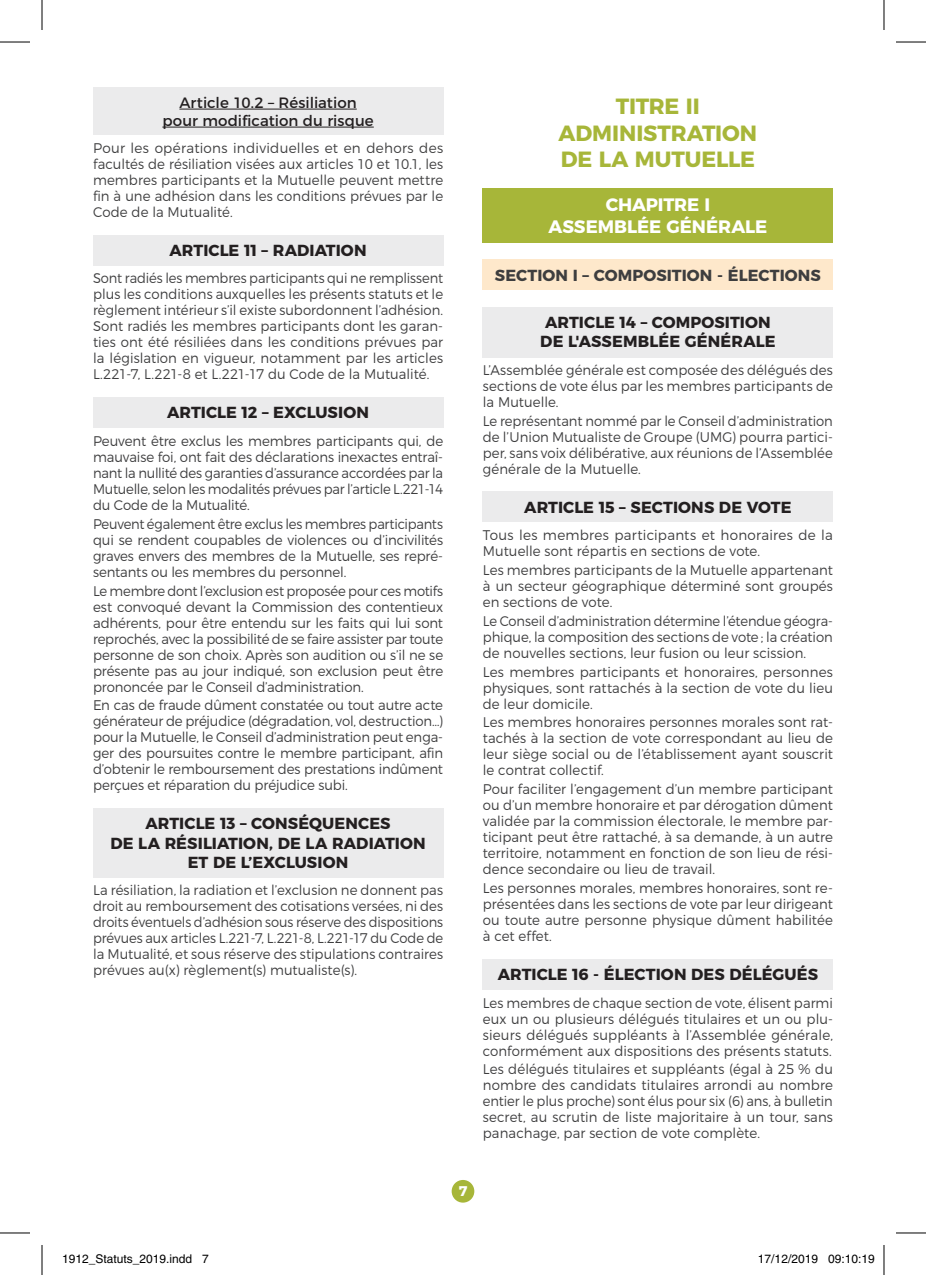
<style>
.page{position:relative;width:926px;height:1275px;background:#fff}
.page>*{position:absolute;margin:0;border:0;box-sizing:border-box;transform-origin:0 0}
.TITRE{font:700 22px/26.4px "Montserrat";letter-spacing:-.005em;color:#a7b639;text-align:center}
.Chapitres{font:700 18px/21.6px "Montserrat";color:#fff;text-align:center}
.t1{font:700 16px/19.2px "Montserrat";letter-spacing:.005em;color:#231f20;text-align:center}
.Section{font:700 16px "Montserrat";letter-spacing:.01em;color:#3e3e3f}
.Sous_article{font:15px/18px "Montserrat";color:#231f20;text-align:center}
.Texte{font:300 14px/16px "Montserrat";letter-spacing:.005em;color:#3e3e3f;text-align:justify;scale:.95 1}
.Texte-2{font:300 14px/16px "Montserrat";letter-spacing:.005em;color:#3e3e3f;text-align:justify;scale:.94 1}
.Texte-3{font:300 14px/16px "Montserrat";letter-spacing:.005em;color:#3e3e3f;text-align:justify;scale:.93 1}
.Texte-4{font:300 14px/16px "Montserrat";letter-spacing:.005em;color:#3e3e3f;text-align:justify}
.Texte-5{font:300 14px/16px "Montserrat";letter-spacing:.005em;color:#3e3e3f;scale:.96 1}
.t2{font:700 14px "Montserrat";color:#fff}
.t3{font:12px "Helvetica";color:#000}
</style>
<div class="page">
<div style="left:452px;top:1180px;width:22px;height:22px;background:#a7b639;border-radius:50%"></div>
<div style="left:93px;top:87px;width:350px;height:48px;background:#ebebec"></div>
<hr style="left:179px;top:109px;width:178px;height:1px;background:#231f20">
<hr style="left:162px;top:127px;width:212px;height:1px;background:#231f20">
<div style="left:93px;top:235px;width:350px;height:31px;background:#ebebec"></div>
<div style="left:93px;top:397px;width:350px;height:31px;background:#ebebec"></div>
<div style="left:93px;top:808px;width:350px;height:69px;background:#ebebec"></div>
<div style="left:483px;top:188px;width:350px;height:55px;background:#a7b639"></div>
<div style="left:483px;top:259px;width:350px;height:31px;background:#fee8cb"></div>
<div style="left:483px;top:307px;width:350px;height:50px;background:#ebebec"></div>
<div style="left:483px;top:491px;width:350px;height:31px;background:#ebebec"></div>
<div style="left:483px;top:959px;width:350px;height:31px;background:#ebebec"></div>
<hr style="left:0;top:42px;width:30px;height:1px;background:#000">
<hr style="left:896px;top:42px;width:30px;height:1px;background:#000">
<hr style="left:0;top:1232px;width:30px;height:1px;background:#000">
<hr style="left:896px;top:1232px;width:30px;height:1px;background:#000">
<hr style="left:42px;top:0;width:1px;height:30px;background:#000">
<hr style="left:42px;top:1245px;width:1px;height:30px;background:#000">
<hr style="left:884px;top:0;width:1px;height:30px;background:#000">
<hr style="left:884px;top:1245px;width:1px;height:30px;background:#000">
<div style="left:828px;top:1254px;width:7px;height:9px;border:1px solid #fff;border-radius:50%"></div>
<svg style="left:829px;top:1254px;width:6px;height:9px"></svg>
<p class="Sous_article" style="left:162px;top:92px;width:213px">Article 10.2 – Résiliation pour modification du risque</p>
<p class="Texte-4" style="left:93px;top:139px;width:352px">Pour les opérations individuelles et en dehors des facultés de résiliation visées aux articles 10 et 10.1, les membres participants et la Mutuelle peuvent mettre fin à une adhésion dans les conditions prévues par le Code de la Mutualité.</p>
<p class="t1" style="left:170px;top:239px;width:198px">ARTICLE 11 – RADIATION</p>
<p class="Texte-3" style="left:93px;top:269px;width:378px">Sont radiés les membres participants qui ne remplissent plus les conditions auxquelles les présents statuts et le règlement intérieur s’il existe subordonnent l’adhésion.<br>Sont radiés les membres participants dont les garan&shy;ties ont été résiliées dans les conditions prévues par la législation en vigueur, notamment par les articles L.221-7, L.221-8 et L.221-17 du Code de la Mutualité.</p>
<p class="t1" style="left:167px;top:402px;width:203px">ARTICLE 12 – EXCLUSION</p>
<p class="Texte" style="left:93px;top:431px;width:370px">Peuvent être exclus les membres participants qui, de mauvaise foi, ont fait des déclarations inexactes entraî&shy;nant la nullité des garanties d’assurance accordées par la Mutuelle, selon les modalités prévues par l’article L.221-14 du Code de la Mutualité.</p>
<p class="Texte-2" style="left:93px;top:514px;width:374px">Peuvent également être exclus les membres participants qui se rendent coupables de violences ou d’incivilités graves envers des membres de la Mutuelle, ses repré&shy;sentants ou les membres du personnel.</p>
<p class="Texte-2" style="left:93px;top:581px;width:374px">Le membre dont l’exclusion est proposée pour ces motifs est convoqué devant la Commission des contentieux adhérents, pour être entendu sur les faits qui lui sont reprochés, avec la possibilité de se faire assister par toute personne de son choix. Après son audition ou s’il ne se présente pas au jour indiqué, son exclusion peut être prononcée par le Conseil d’administration.</p>
<p class="Texte" style="left:93px;top:696px;width:370px">En cas de fraude dûment constatée ou tout autre acte générateur de préjudice (dégradation, vol, destruction…) pour la Mutuelle, le Conseil d’administration peut enga&shy;ger des poursuites contre le membre participant, afin d’obtenir le remboursement des prestations indûment perçues et réparation du préjudice subi.</p>
<p class="t1" style="left:110px;top:813px;width:317px">ARTICLE 13 – CONSÉQUENCES<br>DE LA RÉSILIATION, DE LA RADIATION<br>ET DE L’EXCLUSION</p>
<p class="Texte" style="left:93px;top:881px;width:370px">La résiliation, la radiation et l’exclusion ne donnent pas droit au remboursement des cotisations versées, ni des droits éventuels d’adhésion sous réserve des dispositions prévues aux articles L.221-7, L.221-8, L.221-17 du Code de la Mutualité, et sous réserve des stipulations contraires prévues au(x) règlement(s) mutualiste(s).</p>
<p class="TITRE" style="left:559px;top:92px;width:200px">TITRE II<br>ADMINISTRATION<br>DE LA MUTUELLE</p>
<p class="Chapitres" style="left:548px;top:193px;width:220px">CHAPITRE I<br>ASSEMBLÉE GÉNÉRALE</p>
<p class="Section" style="left:495px;top:262px;width:328px">SECTION I – COMPOSITION - ÉLECTIONS</p>
<p class="t1" style="left:540px;top:312px;width:237px">ARTICLE 14 – COMPOSITION<br>DE L'ASSEMBLÉE GÉNÉRALE</p>
<p class="Texte" style="left:483px;top:360px;width:370px">L’Assemblée générale est composée des délégués des sections de vote élus par les membres participants de la Mutuelle.</p>
<p class="Texte-2" style="left:483px;top:411px;width:374px">Le représentant nommé par le Conseil d’administration de l’Union Mutualiste de Groupe (UMG) pourra partici&shy;per, sans voix délibérative, aux réunions de l’Assemblée générale de la Mutuelle.</p>
<p class="t1" style="left:524px;top:496px;width:269px">ARTICLE 15 – SECTIONS DE VOTE</p>
<p class="Texte-5" style="left:483px;top:526px;width:366px">Tous les membres participants et honoraires de la<br>Mutuelle sont répartis en sections de vote.</p>
<p class="Texte" style="left:483px;top:561px;width:370px">Les membres participants de la Mutuelle appartenant à un secteur géographique déterminé sont groupés en sections de vote.</p>
<p class="Texte-3" style="left:483px;top:611px;width:378px">Le Conseil d’administration détermine l’étendue géogra&shy;phique, la composition des sections de vote ; la création de nouvelles sections, leur fusion ou leur scission.</p>
<p class="Texte-5" style="left:483px;top:662px;width:366px;text-align:justify">Les membres participants et honoraires, personnes physiques, sont rattachés à la section de vote du lieu de leur domicile.</p>
<p class="Texte" style="left:483px;top:713px;width:370px">Les membres honoraires personnes morales sont rat&shy;tachés à la section de vote correspondant au lieu de leur siège social ou de l’établissement ayant souscrit le contrat collectif.</p>
<p class="Texte" style="left:483px;top:780px;width:370px">Pour faciliter l’engagement d’un membre participant ou d’un membre honoraire et par dérogation dûment validée par la commission électorale, le membre par&shy;ticipant peut être rattaché, à sa demande, à un autre territoire, notamment en fonction de son lieu de rési&shy;dence secondaire ou lieu de travail.</p>
<p class="Texte" style="left:483px;top:879px;width:370px">Les personnes morales, membres honoraires, sont re&shy;présentées dans les sections de vote par leur dirigeant ou toute autre personne physique dûment habilitée à cet effet.</p>
<p class="t1" style="left:498px;top:963px;width:322px">ARTICLE 16 - ÉLECTION DES DÉLÉGUÉS</p>
<p class="Texte-2" style="left:483px;top:993px;width:374px">Les membres de chaque section de vote, élisent parmi eux un ou plusieurs délégués titulaires et un ou plu&shy;sieurs délégués suppléants à l’Assemblée générale, conformément aux dispositions des présents statuts.</p>
<p class="Texte" style="left:483px;top:1060px;width:370px">Les délégués titulaires et suppléants (égal à 25 % du nombre des candidats titulaires arrondi au nombre entier le plus proche) sont élus pour six (6) ans, à bulletin secret, au scrutin de liste majoritaire à un tour, sans panachage, par section de vote complète.</p>
<p class="t2" style="left:459px;top:1179px;width:10px">7</p>
<p class="t3" style="left:62px;top:1251px;width:148px">1912_Statuts_2019.indd 7</p>
<p class="t3" style="left:758px;top:1251px;width:118px">17/12/2019 09:10:19</p>
</div>
